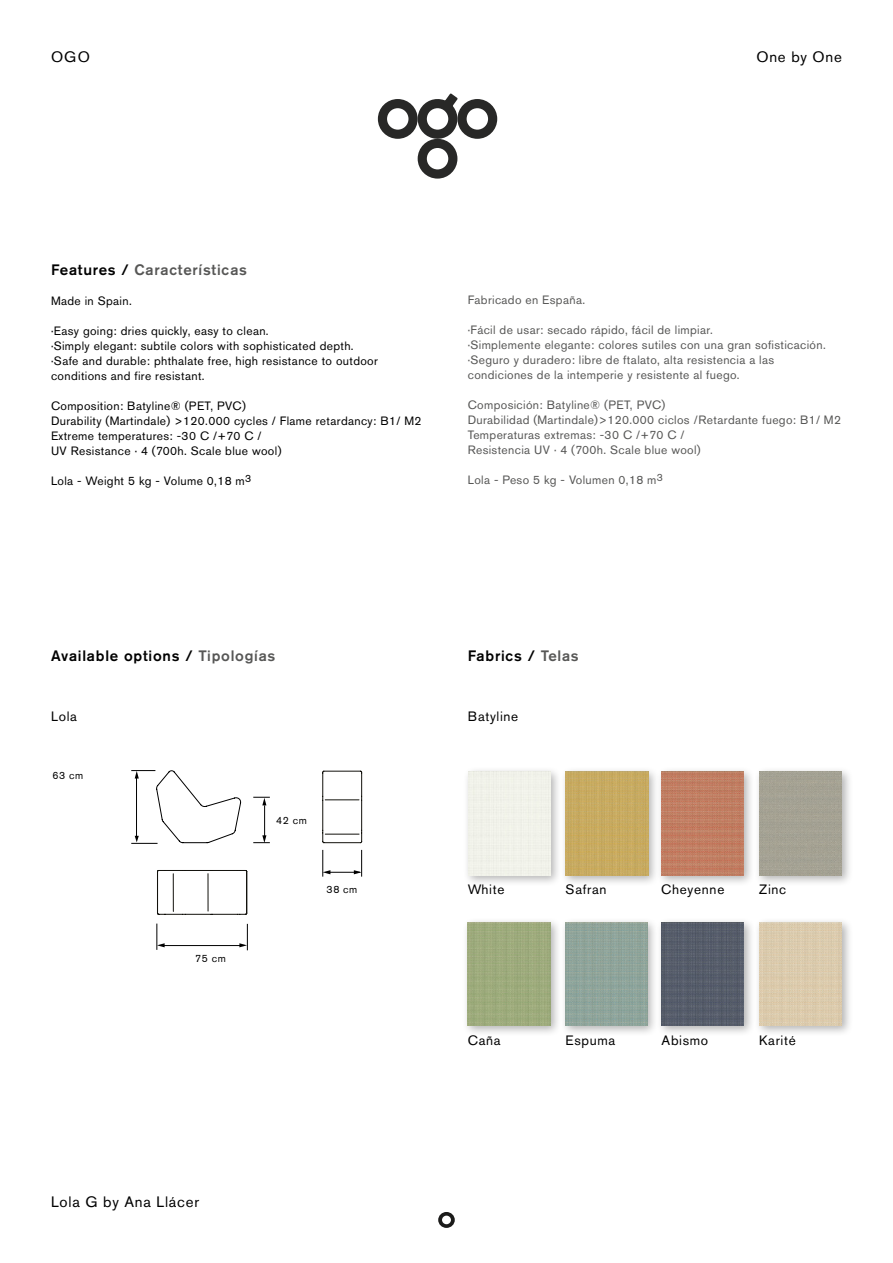
<style>
.page{position:relative;width:893px;height:1263px;background:#fff}
.page>*{position:absolute;margin:0;border:0;box-sizing:border-box;transform-origin:0 0}
.t1{font:500 15px "Akzidenz Grotesk Std";letter-spacing:.05em;color:#000}
.t2{font:15px "Akzidenz Grotesk Std";letter-spacing:.05em;color:#000}
.t3{font:500 15px "Akzidenz Grotesk Std";letter-spacing:.05em;color:#575756}
.t4{font:13.5px "Akzidenz Grotesk Std";letter-spacing:.05em;color:#000}
.t5{font:12px/15px "Akzidenz Grotesk Std";letter-spacing:.03em;color:#575756}
.t6{font:12px/15px "Akzidenz Grotesk Std";letter-spacing:.03em;color:#000}
.t7{font:10.5px "Akzidenz Grotesk Std";letter-spacing:.05em;color:#000}
.s1{color:#000}
.s2{color:#575756}
</style>
<div class="page">
<svg style="left:378px;top:93px;width:119px;height:86px"></svg>
<svg style="left:438px;top:1212px;width:17px;height:16px"></svg>
<hr style="left:264px;top:805px;width:1px;height:32px;background:#000">
<svg style="left:253px;top:835px;width:17px;height:8px"></svg>
<svg style="left:253px;top:797px;width:17px;height:8px"></svg>
<hr style="left:163px;top:945px;width:77px;height:1px;background:#000">
<svg style="left:157px;top:923px;width:8px;height:27px"></svg>
<svg style="left:239px;top:924px;width:9px;height:26px"></svg>
<hr style="left:329px;top:872px;width:31px;height:1px;background:#000">
<svg style="left:322px;top:850px;width:8px;height:27px"></svg>
<svg style="left:354px;top:850px;width:8px;height:27px"></svg>
<svg style="left:131px;top:770px;width:110px;height:74px"></svg>
<svg style="left:322px;top:770px;width:40px;height:73px"></svg>
<svg style="left:157px;top:870px;width:90px;height:45px"></svg>
<div style="left:753px;top:916px;width:100px;height:121px;background:#000;opacity:.3"></div>
<img style="left:759px;top:922px;width:83px;height:104px">
<div style="left:655px;top:916px;width:100px;height:121px;background:#000;opacity:.3"></div>
<img style="left:661px;top:922px;width:83px;height:104px">
<div style="left:560px;top:916px;width:99px;height:121px;background:#000;opacity:.3"></div>
<img style="left:566px;top:922px;width:81px;height:104px">
<div style="left:462px;top:916px;width:100px;height:121px;background:#000;opacity:.3"></div>
<img style="left:468px;top:922px;width:83px;height:104px">
<div style="left:753px;top:766px;width:100px;height:121px;background:#000;opacity:.3"></div>
<div style="left:759px;top:771px;width:83px;height:104px;background:#a4a293"></div>
<div style="left:656px;top:766px;width:99px;height:121px;background:#000;opacity:.3"></div>
<img style="left:662px;top:771px;width:82px;height:104px">
<div style="left:560px;top:766px;width:100px;height:121px;background:#000;opacity:.3"></div>
<img style="left:566px;top:771px;width:82px;height:104px">
<div style="left:463px;top:766px;width:99px;height:121px;background:#000;opacity:.3"></div>
<div style="left:468px;top:771px;width:83px;height:104px;background:#f1f2e9"></div>
<p class="t2" style="left:51px;top:48px;width:40px">OGO</p>
<p class="t2" style="left:756px;top:48px;width:87px">One by One</p>
<p class="t3" style="left:51px;top:260px;width:198px"><span class="s1">Features /</span> Características</p>
<p class="t6" style="left:51px;top:293px;width:82px">Made in Spain.</p>
<p class="t6" style="left:51px;top:323px;width:328px">·Easy going: dries quickly, easy to clean.<br>·Simply elegant: subtile colors with sophisticated depth. ·Safe and durable: phthalate free, high resistance to outdoor conditions and fire resistant.</p>
<p class="t6" style="left:51px;top:398px;width:372px">Composition: Batyline® (PET, PVC)<br>Durability (Martindale) &gt;120.000 cycles / Flame retardancy: B1/ M2<br>Extreme temperatures: -30 C /+70 C /<br>UV Resistance · 4 (700h. Scale blue wool)</p>
<p class="t6" style="left:51px;top:473px;width:202px">Lola - Weight 5 kg - Volume 0,18 m<sup>3</sup></p>
<p class="t5" style="left:468px;top:292px;width:119px">Fabricado en España.</p>
<p class="t5" style="left:468px;top:322px;width:360px">·Fácil de usar: secado rápido, fácil de limpiar.<br>·Simplemente elegante: colores sutiles con una gran sofisticación. ·Seguro y duradero: libre de ftalato, alta resistencia a las condiciones de la intemperie y resistente al fuego.</p>
<p class="t5" style="left:468px;top:397px;width:375px">Composición: Batyline® (PET, PVC)<br>Durabilidad (Martindale)&gt;120.000 ciclos /Retardante fuego: B1/ M2<br>Temperaturas extremas: -30 C /+70 C /<br>Resistencia UV · 4 (700h. Scale blue wool)</p>
<p class="t5" style="left:468px;top:472px;width:197px">Lola - Peso 5 kg - Volumen 0,18 m<sup>3</sup></p>
<p class="t1" style="left:51px;top:646px;width:226px">Available options / <span class="s2">Tipologías</span></p>
<p class="t1" style="left:468px;top:646px;width:112px">Fabrics / <span class="s2">Telas</span></p>
<p class="t4" style="left:51px;top:708px;width:27px">Lola</p>
<p class="t4" style="left:468px;top:708px;width:52px">Batyline</p>
<p class="t7" style="left:53px;top:769px;width:32px">63 cm</p>
<p class="t7" style="left:195px;top:952px;width:32px">75 cm</p>
<p class="t7" style="left:276px;top:814px;width:32px">42 cm</p>
<p class="t7" style="left:327px;top:883px;width:32px">38 cm</p>
<p class="t2" style="left:51px;top:1193px;width:150px">Lola G by Ana Llácer</p>
<p class="t4" style="left:468px;top:881px;width:38px">White</p>
<p class="t4" style="left:566px;top:881px;width:43px">Safran</p>
<p class="t4" style="left:661px;top:881px;width:65px">Cheyenne</p>
<p class="t4" style="left:759px;top:881px;width:29px">Zinc</p>
<p class="t4" style="left:468px;top:1032px;width:34px">Caña</p>
<p class="t4" style="left:566px;top:1032px;width:51px">Espuma</p>
<p class="t4" style="left:662px;top:1032px;width:48px">Abismo</p>
<p class="t4" style="left:759px;top:1032px;width:38px">Karité</p>
</div>
